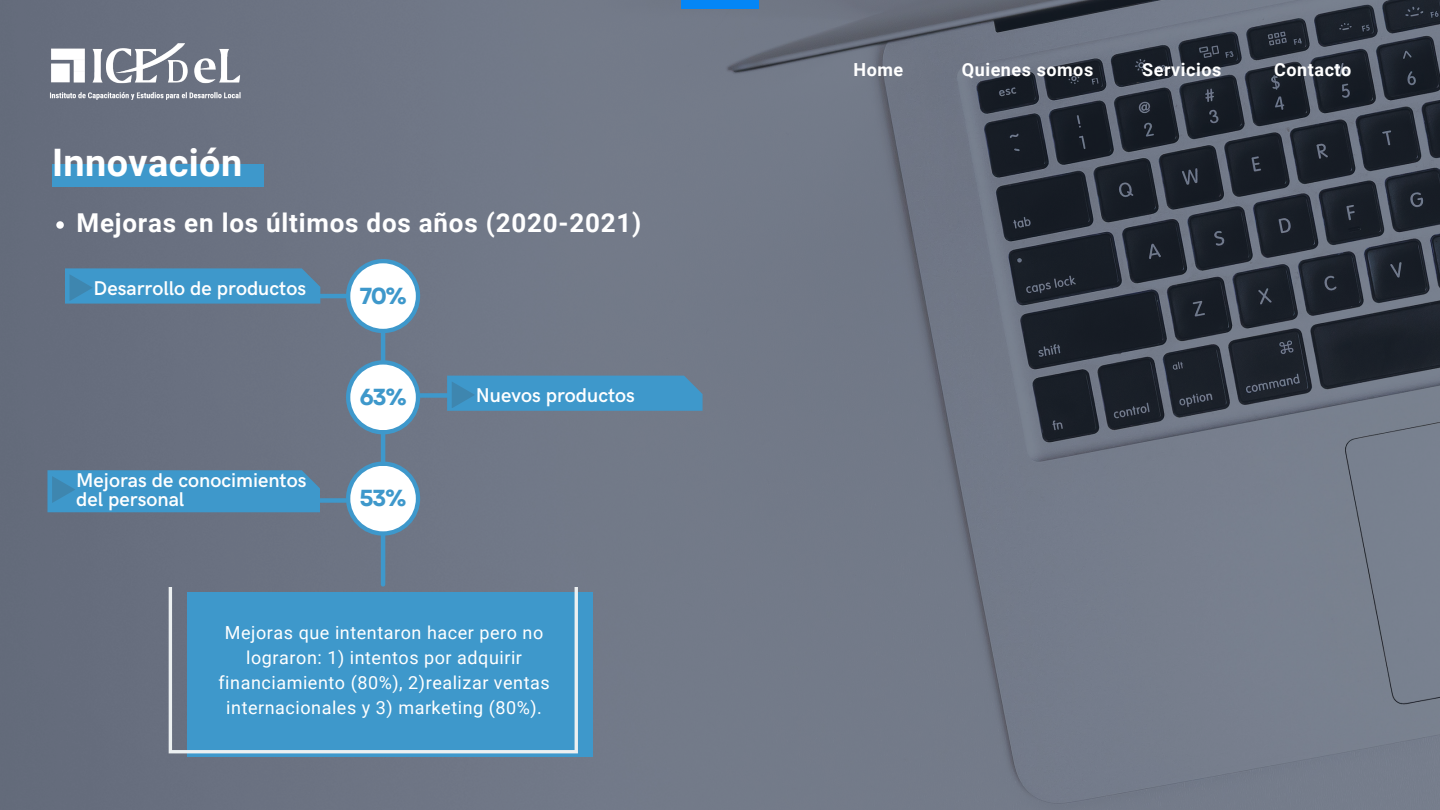
<style>
.page{position:relative;width:1440px;height:810px;background:#fff}
.page>*{position:absolute;margin:0;border:0;box-sizing:border-box;transform-origin:0 0}
.t1{font:700 37.9px "Roboto";letter-spacing:.01em;color:#fff}
.t2{font:700 26px "Roboto";letter-spacing:.03em;color:#fff}
.t3{font:700 23.2px "Garet";color:#3e98cb}
.t4{font:600 20px/18.8px "HK Grotesk";color:#fff}
.t5{font:18px/24.8px "Roboto";letter-spacing:.03em;color:#fff;text-align:center}
.t6{font:700 18px "Roboto";letter-spacing:.03em;color:#fff}
</style>
<div class="page">
<img style="left:0;top:0;width:1440px;height:810px">
<div style="left:681px;top:0;width:78px;height:9px;background:#0486f6"></div>
<img style="left:36px;top:31px;width:218px;height:80px">
<div style="left:52px;top:164px;width:212px;height:22px;background:#3e98cb"></div>
<svg style="left:56px;top:221px;width:8px;height:8px"></svg>
<hr style="left:315px;top:294px;width:64px;height:4px;background:#3e98cb">
<div style="left:315px;top:498px;width:64px;height:5px;background:#3e98cb"></div>
<div style="left:394px;top:393px;width:64px;height:5px;background:#3e98cb"></div>
<hr style="left:381px;top:301px;width:4px;height:283px;background:#3e98cb">
<div style="left:346px;top:259px;width:74px;height:74px;background:#3e98cb;border-radius:50%"></div>
<div style="left:350px;top:263px;width:66px;height:66px;background:#fff;border-radius:50%"></div>
<svg style="left:346px;top:360px;width:74px;height:74px"></svg>
<div style="left:350px;top:365px;width:66px;height:65px;background:#fff;border-radius:50%"></div>
<div style="left:346px;top:462px;width:74px;height:74px;background:#3e98cb;border-radius:50%"></div>
<div style="left:350px;top:466px;width:66px;height:65px;background:#fff;border-radius:50%"></div>
<svg style="left:65px;top:268px;width:255px;height:36px;background:#3f95c7"></svg>
<svg style="left:447px;top:376px;width:256px;height:35px;background:#3f96c8"></svg>
<div style="left:47px;top:470px;width:273px;height:42px;background:#3e98cb"></div>
<div style="left:187px;top:592px;width:406px;height:164px;background:#3e98cb"></div>
<svg style="left:169px;top:587px;width:409px;height:169px"></svg>
<p class="t1" style="left:52px;top:141px;width:192px">Innovación</p>
<p class="t2" style="left:77px;top:208px;width:566px">Mejoras en los últimos dos años (2020-2021)</p>
<p class="t4" style="left:94px;top:280px;width:214px">Desarrollo de productos</p>
<p class="t3" style="left:359px;top:279px;width:49px">70%</p>
<p class="t4" style="left:76px;top:472px;width:232px">Mejoras de conocimientos del personal</p>
<p class="t3" style="left:359px;top:380px;width:49px">63%</p>
<p class="t3" style="left:360px;top:482px;width:48px">53%</p>
<p class="t4" style="left:476px;top:387px;width:161px">Nuevos productos</p>
<p class="t5" style="left:219px;top:621px;width:333px">Mejoras que intentaron hacer pero no lograron: 1) intentos por adquirir financiamiento (80%), 2)realizar ventas internacionales y 3) marketing (80%).</p>
<p class="t6" style="left:853px;top:59px;width:51px">Home</p>
<p class="t6" style="left:962px;top:59px;width:133px">Quienes somos</p>
<p class="t6" style="left:1142px;top:59px;width:81px">Servicios</p>
<p class="t6" style="left:1274px;top:59px;width:79px">Contacto</p>
</div>
